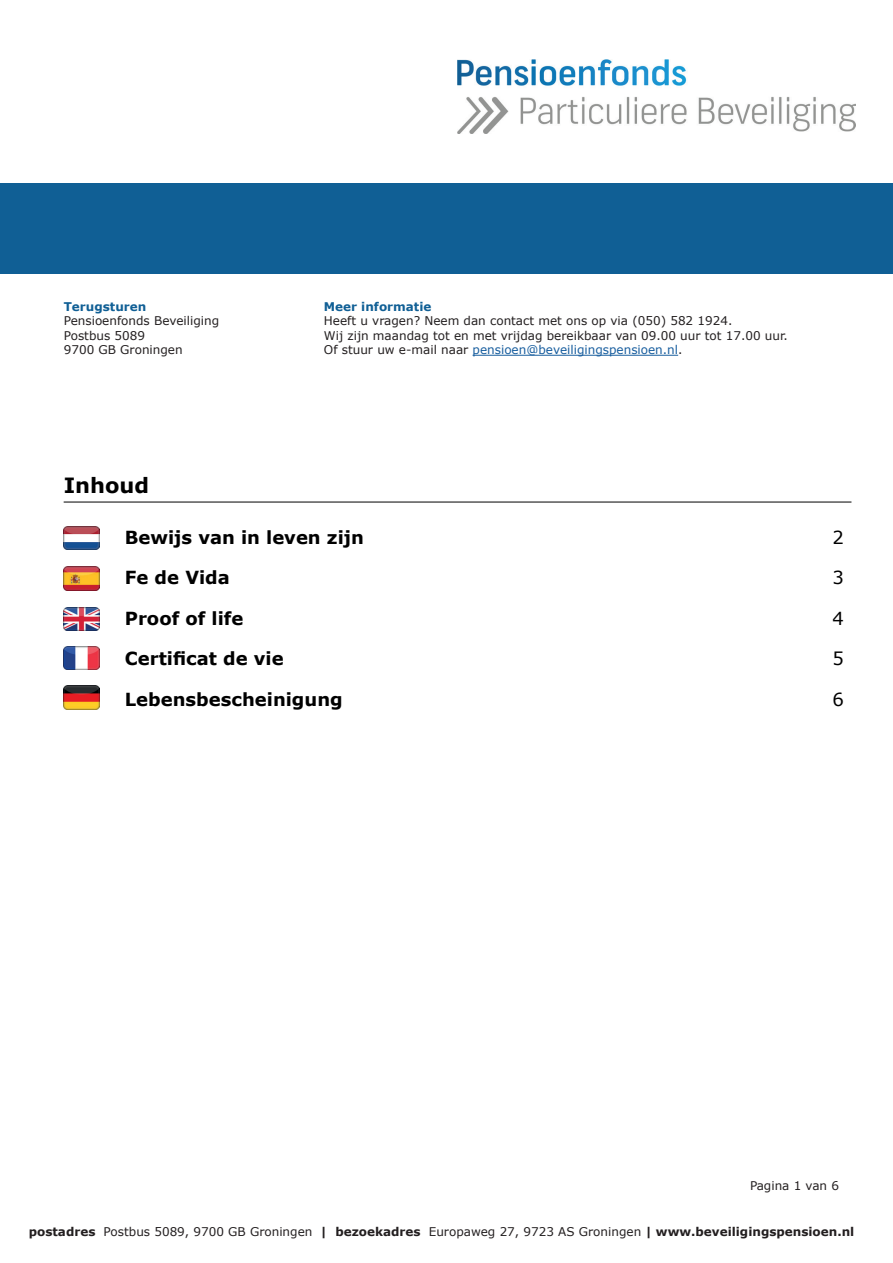
<style>
.page{position:relative;width:893px;height:1263px;background:#fff}
.page>*{position:absolute;margin:0;border:0;box-sizing:border-box;transform-origin:0 0}
.t1{font:700 21px "Verdana";color:#000}
.t2{font:700 18px "Verdana";color:#000}
.t3{font:18px "Verdana";color:#000}
.t4{font:12px/14.4px "Verdana";color:#231f20}
.t5{font:700 12px "Verdana";color:#105f95}
.s1{color:#175d9e}
.s2{font-weight:700}
</style>
<div class="page">
<div style="left:0;top:184px;width:893px;height:90px;background:#105f95"></div>
<hr style="left:473px;top:355px;width:205px;height:1px;background:#175d9e">
<img style="left:64px;top:607px;width:35px;height:23px">
<img style="left:64px;top:646px;width:35px;height:24px">
<img style="left:64px;top:686px;width:35px;height:23px">
<img style="left:64px;top:567px;width:35px;height:23px">
<img style="left:64px;top:526px;width:35px;height:24px">
<hr style="left:64px;top:502px;width:787px;height:1px;background:#000001">
<img style="left:458px;top:59px;width:398px;height:74px">
<p class="t5" style="left:64px;top:298px;width:84px">Terugsturen</p>
<p class="t4" style="left:64px;top:314px;width:157px">Pensioenfonds Beveiliging<br>Postbus 5089<br>9700 GB Groningen</p>
<p class="t5" style="left:324px;top:298px;width:109px">Meer informatie</p>
<p class="t4" style="left:324px;top:314px;width:465px">Heeft u vragen? Neem dan contact met ons op via (050) 582 1924.<br>Wij zijn maandag tot en met vrijdag bereikbaar van 09.00 uur tot 17.00 uur.<br>Of stuur uw e-mail naar <span class="s1">pensioen@beveiligingspensioen.nl</span>.</p>
<h1 class="t1" style="left:64px;top:470px;width:87px">Inhoud</h1>
<h2 class="t2" style="left:125px;top:524px;width:241px">Bewijs van in leven zijn</h2>
<h2 class="t2" style="left:125px;top:565px;width:107px">Fe de Vida</h2>
<h2 class="t2" style="left:125px;top:605px;width:120px">Proof of life</h2>
<h2 class="t2" style="left:125px;top:646px;width:160px">Certificat de vie</h2>
<h2 class="t2" style="left:125px;top:686px;width:219px">Lebensbescheinigung</h2>
<h2 class="t3" style="left:833px;top:525px;width:13px">2</h2>
<h2 class="t3" style="left:833px;top:565px;width:13px">3</h2>
<h2 class="t3" style="left:833px;top:606px;width:13px">4</h2>
<h2 class="t3" style="left:833px;top:646px;width:13px">5</h2>
<h2 class="t3" style="left:833px;top:687px;width:13px">6</h2>
<p class="t4" style="left:750px;top:1178px;width:91px">Pagina 1 van 6</p>
<p class="t4" style="left:29px;top:1224px;width:827px"><span class="s2">postadres</span> Postbus 5089, 9700 GB Groningen <span class="s2">| bezoekadres</span> Europaweg 27, 9723 AS Groningen <span class="s2">| www.beveiligingspensioen.nl</span></p>
</div>
